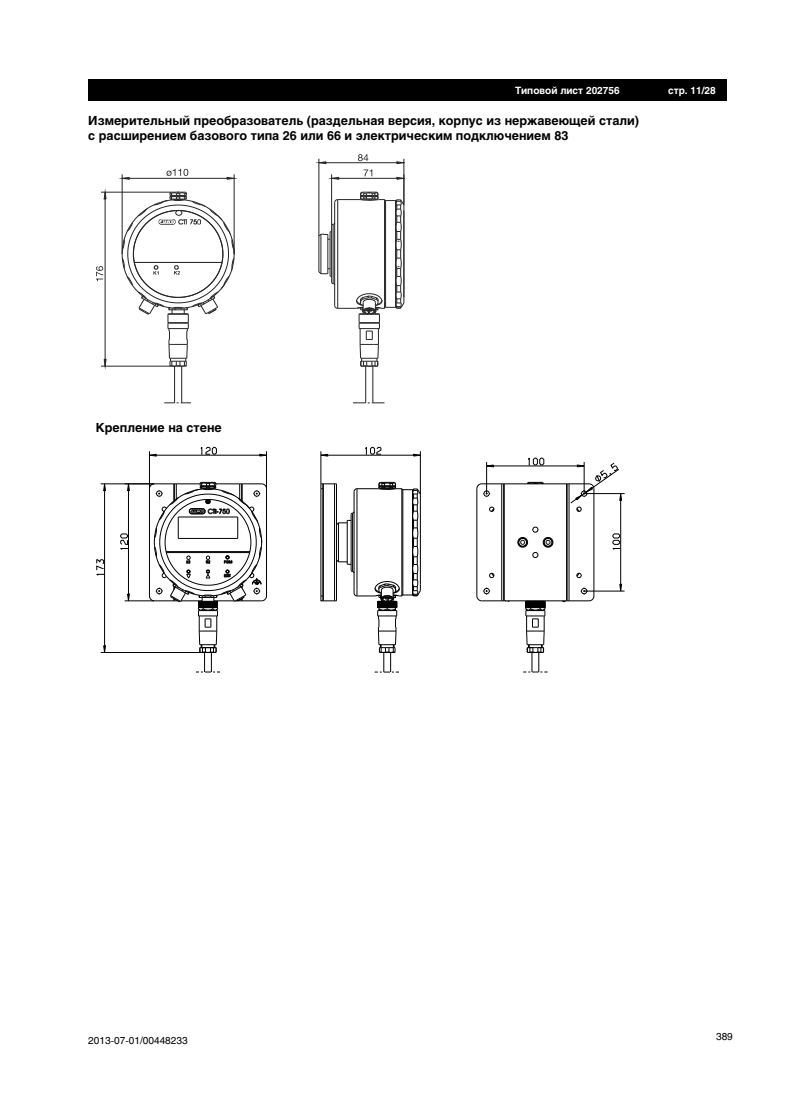
<style>
.page{position:relative;width:797px;height:1105px;background:#fff}
.page>*{position:absolute;margin:0;border:0;box-sizing:border-box;transform-origin:0 0}
.t1{font:700 12.5px/15px "Helios";color:#000}
.t2{font:700 10px "Helios";color:#fff}
.t3{font:10px "Helios";color:#000}
</style>
<div class="page">
<div style="left:88px;top:79px;width:638px;height:22px;background:#000"></div>
<svg style="left:164px;top:403px;width:27px;height:1px"></svg>
<svg style="left:353px;top:403px;width:31px;height:1px"></svg>
<hr style="left:122px;top:174px;width:1px;height:80px;background:#262626">
<hr style="left:234px;top:174px;width:1px;height:80px;background:#262626">
<hr style="left:101px;top:366px;width:69px;height:1px;background:#262626">
<hr style="left:101px;top:192px;width:69px;height:1px;background:#262626">
<hr style="left:331px;top:174px;width:1px;height:52px;background:#262626">
<hr style="left:318px;top:159px;width:1px;height:77px;background:#262626">
<hr style="left:403px;top:159px;width:1px;height:46px;background:#262626">
<hr style="left:181px;top:366px;width:1px;height:37px;background:#262626">
<hr style="left:174px;top:366px;width:1px;height:37px;background:#262626">
<hr style="left:365px;top:366px;width:1px;height:37px;background:#262626">
<hr style="left:372px;top:366px;width:1px;height:37px;background:#262626">
<svg style="left:318px;top:191px;width:87px;height:177px"></svg>
<hr style="left:129px;top:178px;width:98px;height:1px;background:#262626">
<svg style="left:226px;top:177px;width:12px;height:3px"></svg>
<svg style="left:118px;top:177px;width:12px;height:3px"></svg>
<hr style="left:105px;top:199px;width:1px;height:160px;background:#262626">
<svg style="left:104px;top:359px;width:3px;height:11px"></svg>
<svg style="left:104px;top:188px;width:3px;height:12px"></svg>
<hr style="left:338px;top:178px;width:59px;height:1px;background:#262626">
<svg style="left:396px;top:177px;width:9px;height:3px"></svg>
<svg style="left:328px;top:177px;width:11px;height:3px"></svg>
<hr style="left:326px;top:162px;width:71px;height:1px;background:#262626">
<svg style="left:396px;top:161px;width:9px;height:3px"></svg>
<svg style="left:315px;top:161px;width:11px;height:3px"></svg>
<svg style="left:166px;top:169px;width:22px;height:7px"></svg>
<svg style="left:358px;top:154px;width:10px;height:7px"></svg>
<svg style="left:363px;top:169px;width:9px;height:7px"></svg>
<svg style="left:96px;top:266px;width:7px;height:15px"></svg>
<svg style="left:119px;top:191px;width:116px;height:176px"></svg>
<div style="left:175px;top:210px;width:7px;height:6px;border:1px solid #262626;border-radius:50%"></div>
<hr style="left:149px;top:451px;width:1px;height:38px;background:#000">
<hr style="left:266px;top:451px;width:1px;height:38px;background:#000">
<hr style="left:101px;top:652px;width:99px;height:1px;background:#000">
<hr style="left:101px;top:484px;width:53px;height:1px;background:#000">
<hr style="left:320px;top:451px;width:1px;height:33px;background:#000">
<hr style="left:420px;top:451px;width:1px;height:43px;background:#000">
<hr style="left:584px;top:591px;width:40px;height:1px;background:#000">
<hr style="left:584px;top:493px;width:40px;height:1px;background:#000">
<hr style="left:486px;top:462px;width:1px;height:32px;background:#000">
<hr style="left:504px;top:483px;width:62px;height:1px;background:#000">
<hr style="left:504px;top:484px;width:1px;height:117px;background:#000">
<hr style="left:476px;top:489px;width:1px;height:107px;background:#000">
<hr style="left:593px;top:489px;width:1px;height:107px;background:#000">
<svg style="left:489px;top:572px;width:6px;height:7px"></svg>
<svg style="left:489px;top:506px;width:6px;height:6px"></svg>
<svg style="left:576px;top:572px;width:6px;height:7px"></svg>
<hr style="left:569px;top:484px;width:1px;height:117px;background:#000">
<hr style="left:503px;top:484px;width:1px;height:117px;background:#000">
<hr style="left:501px;top:484px;width:1px;height:117px;background:#000">
<hr style="left:566px;top:484px;width:1px;height:117px;background:#000">
<hr style="left:504px;top:600px;width:62px;height:1px;background:#000">
<svg style="left:517px;top:526px;width:37px;height:33px"></svg>
<svg style="left:320px;top:481px;width:101px;height:192px"></svg>
<svg style="left:526px;top:481px;width:18px;height:4px"></svg>
<svg style="left:476px;top:483px;width:28px;height:14px"></svg>
<svg style="left:476px;top:587px;width:34px;height:15px"></svg>
<svg style="left:561px;top:587px;width:34px;height:16px"></svg>
<svg style="left:523px;top:601px;width:24px;height:72px"></svg>
<svg style="left:119px;top:481px;width:148px;height:192px"></svg>
<svg style="left:200px;top:446px;width:17px;height:9px"></svg>
<hr style="left:156px;top:455px;width:104px;height:1px;background:#000">
<svg style="left:150px;top:454px;width:7px;height:3px"></svg>
<svg style="left:259px;top:454px;width:7px;height:3px"></svg>
<svg style="left:96px;top:559px;width:8px;height:17px"></svg>
<hr style="left:104px;top:491px;width:1px;height:155px;background:#000">
<svg style="left:103px;top:483px;width:3px;height:8px"></svg>
<svg style="left:103px;top:645px;width:3px;height:7px"></svg>
<svg style="left:365px;top:446px;width:16px;height:9px"></svg>
<hr style="left:327px;top:455px;width:86px;height:1px;background:#000">
<svg style="left:320px;top:454px;width:8px;height:3px"></svg>
<svg style="left:413px;top:454px;width:8px;height:3px"></svg>
<svg style="left:612px;top:533px;width:8px;height:17px"></svg>
<hr style="left:620px;top:500px;width:1px;height:84px;background:#000">
<svg style="left:619px;top:584px;width:3px;height:8px"></svg>
<svg style="left:527px;top:457px;width:17px;height:9px"></svg>
<hr style="left:493px;top:466px;width:84px;height:1px;background:#000">
<svg style="left:486px;top:464px;width:8px;height:3px"></svg>
<svg style="left:566px;top:462px;width:56px;height:51px"></svg>
<p class="t2" style="left:515px;top:85px;width:106px">Типовой лист 202756</p>
<p class="t2" style="left:668px;top:85px;width:49px">стр. 11/28</p>
<p class="t1" style="left:88px;top:113px;width:552px">Измерительный преобразователь (раздельная версия, корпус из нержавеющей стали) с расширением базового типа 26 или 66 и электрическим подключением 83</p>
<p class="t1" style="left:96px;top:420px;width:127px">Крепление на стене</p>
<p class="t3" style="left:88px;top:1034px;width:101px">2013-07-01/00448233</p>
<p class="t3" style="left:716px;top:1031px;width:18px">389</p>
</div>
